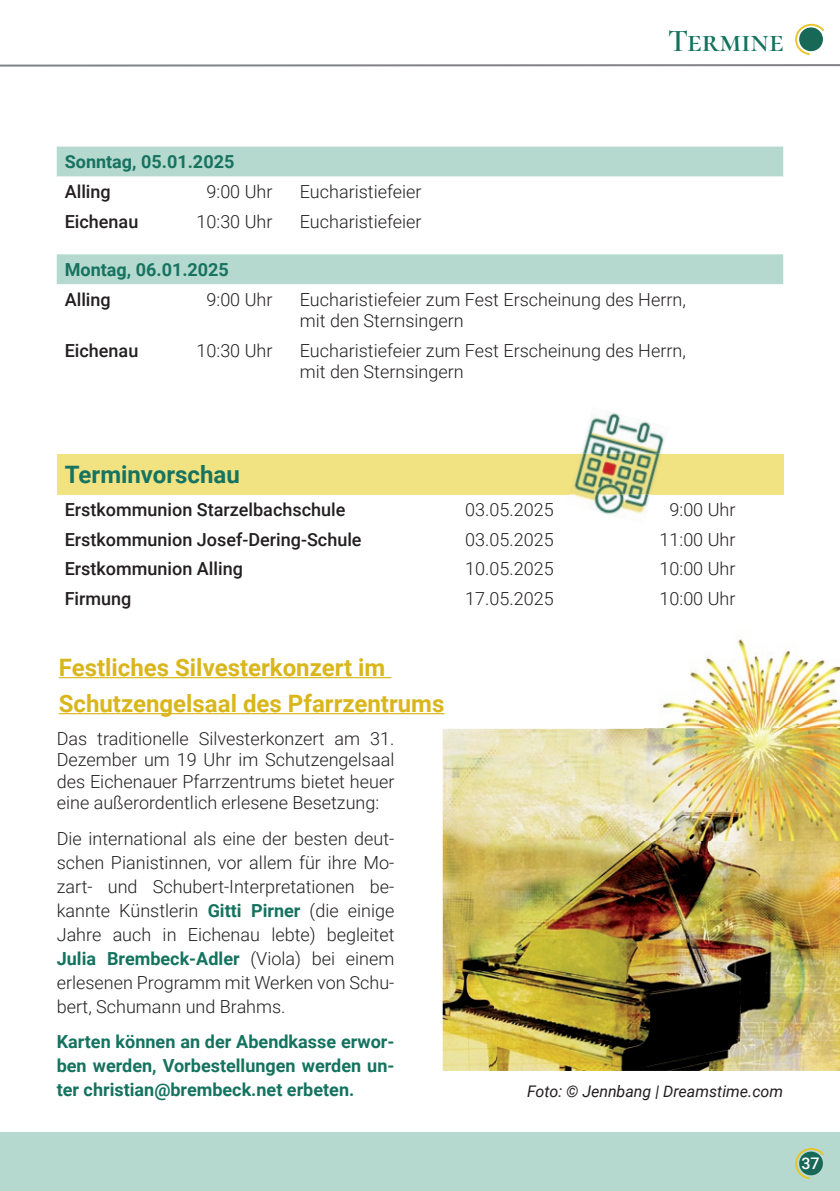
<style>
.page{position:relative;width:840px;height:1191px;background:#fff}
.page>*{position:absolute;margin:0;border:0;box-sizing:border-box;transform-origin:0 0}
.t1{font:32px "Cormorant SC Semi";color:#14735f}
.t2{font:700 24px/36px "Roboto";color:#d9b61b}
.t3{font:700 24px "Roboto";color:#167360}
.t4{font:300 18px/24px "Roboto";color:#231f20}
.t5{font:500 18px "Roboto";color:#231f20}
.t6{font:700 18px/24px "Roboto";color:#14735f;text-align:justify}
.t7{font:700 18px "Roboto";color:#167360}
.t8{font:italic 16px "Roboto";color:#231f20}
.t9{font:500 16px "Roboto";color:#fff}
.s1{font-weight:700;color:#14735f}
</style>
<div class="page">
<hr style="left:0;top:64px;width:839px;height:3px;background:#808285">
<div style="left:0;top:1132px;width:839px;height:59px;background:#b6d9cf"></div>
<svg style="left:795px;top:1148px;width:29px;height:32px"></svg>
<div style="left:798px;top:1151px;width:24px;height:24px;background:#186857;border-radius:50%"></div>
<svg style="left:795px;top:23px;width:29px;height:32px"></svg>
<div style="left:798px;top:27px;width:24px;height:24px;background:#186857;border-radius:50%"></div>
<svg style="left:57px;top:147px;width:725px;height:137px"></svg>
<div style="left:57px;top:454px;width:725px;height:40px;background:#f1e282"></div>
<img style="left:566px;top:412px;width:103px;height:103px">
<img style="left:568px;top:454px;width:94px;height:40px">
<hr style="left:59px;top:677px;width:332px;height:1px;background:#d9b61b">
<hr style="left:59px;top:713px;width:385px;height:1px;background:#d9b61b">
<img style="left:442px;top:729px;width:397px;height:342px">
<img style="left:643px;top:638px;width:196px;height:202px">
<h1 class="t1" style="left:667px;top:21px;width:118px">Termine</h1>
<p class="t7" style="left:65px;top:149px;width:171px">Sonntag, 05.01.2025</p>
<p class="t5" style="left:65px;top:179px;width:47px">Alling</p>
<p class="t4" style="left:206px;top:179px;width:67px">9:00 Uhr</p>
<p class="t4" style="left:300px;top:179px;width:123px">Eucharistiefeier</p>
<p class="t5" style="left:65px;top:209px;width:75px">Eichenau</p>
<p class="t4" style="left:196px;top:209px;width:77px">10:30 Uhr</p>
<p class="t4" style="left:300px;top:209px;width:123px">Eucharistiefeier</p>
<p class="t7" style="left:65px;top:257px;width:166px">Montag, 06.01.2025</p>
<p class="t5" style="left:65px;top:287px;width:47px">Alling</p>
<p class="t4" style="left:206px;top:286px;width:67px">9:00 Uhr</p>
<p class="t4" style="left:300px;top:288px;width:387px;line-height:21.6px">Eucharistiefeier zum Fest Erscheinung des Herrn, mit den Sternsingern</p>
<p class="t5" style="left:65px;top:338px;width:75px">Eichenau</p>
<p class="t4" style="left:196px;top:338px;width:77px">10:30 Uhr</p>
<p class="t4" style="left:300px;top:339px;width:387px;line-height:21.6px">Eucharistiefeier zum Fest Erscheinung des Herrn, mit den Sternsingern</p>
<h2 class="t3" style="left:65px;top:458px;width:176px">Terminvorschau</h2>
<p class="t5" style="left:65px;top:497px;width:282px">Erstkommunion Starzelbachschule</p>
<p class="t4" style="left:465px;top:497px;width:90px">03.05.2025</p>
<p class="t4" style="left:669px;top:497px;width:67px">9:00 Uhr</p>
<p class="t5" style="left:65px;top:526px;width:298px">Erstkommunion Josef-Dering-Schule</p>
<p class="t4" style="left:465px;top:526px;width:90px">03.05.2025</p>
<p class="t4" style="left:659px;top:526px;width:77px">11:00 Uhr</p>
<p class="t5" style="left:65px;top:556px;width:180px">Erstkommunion Alling</p>
<p class="t4" style="left:465px;top:556px;width:90px">10.05.2025</p>
<p class="t4" style="left:659px;top:556px;width:77px">10:00 Uhr</p>
<p class="t5" style="left:65px;top:586px;width:68px">Firmung</p>
<p class="t4" style="left:465px;top:586px;width:90px">17.05.2025</p>
<p class="t4" style="left:659px;top:586px;width:77px">10:00 Uhr</p>
<h2 class="t2" style="left:59px;top:648px;width:387px">Festliches Silvesterkonzert im<br>Schutzengelsaal des Pfarrzentrums</h2>
<p class="t4" style="left:57px;top:727px;width:339px;line-height:21.6px;text-align:justify">Das traditionelle Silvesterkonzert am 31.<br>Dezember um 19 Uhr im Schutzengelsaal des Eichenauer Pfarrzentrums bietet heuer eine außerordentlich erlesene Besetzung:</p>
<p class="t4" style="left:57px;top:825px;width:339px;text-align:justify">Die international als eine der besten deut&shy;schen Pianistinnen, vor allem für ihre Mo&shy;zart- und Schubert-Interpretationen be&shy;kannte Künstlerin <span class="s1">Gitti Pirner</span> (die einige Jahre auch in Eichenau lebte) begleitet <span class="s1">Julia Brembeck-Adler</span> (Viola) bei einem erlesenen Programm mit Werken von Schu&shy;bert, Schumann und Brahms.</p>
<p class="t6" style="left:57px;top:1029px;width:339px">Karten können an der Abendkasse erwor&shy;ben werden, Vorbestellungen werden un&shy;ter christian@brembeck.net erbeten.</p>
<p class="t8" style="left:526px;top:1079px;width:257px">Foto: © Jennbang | Dreamstime.com</p>
<p class="t9" style="left:801px;top:1151px;width:20px">37</p>
</div>
